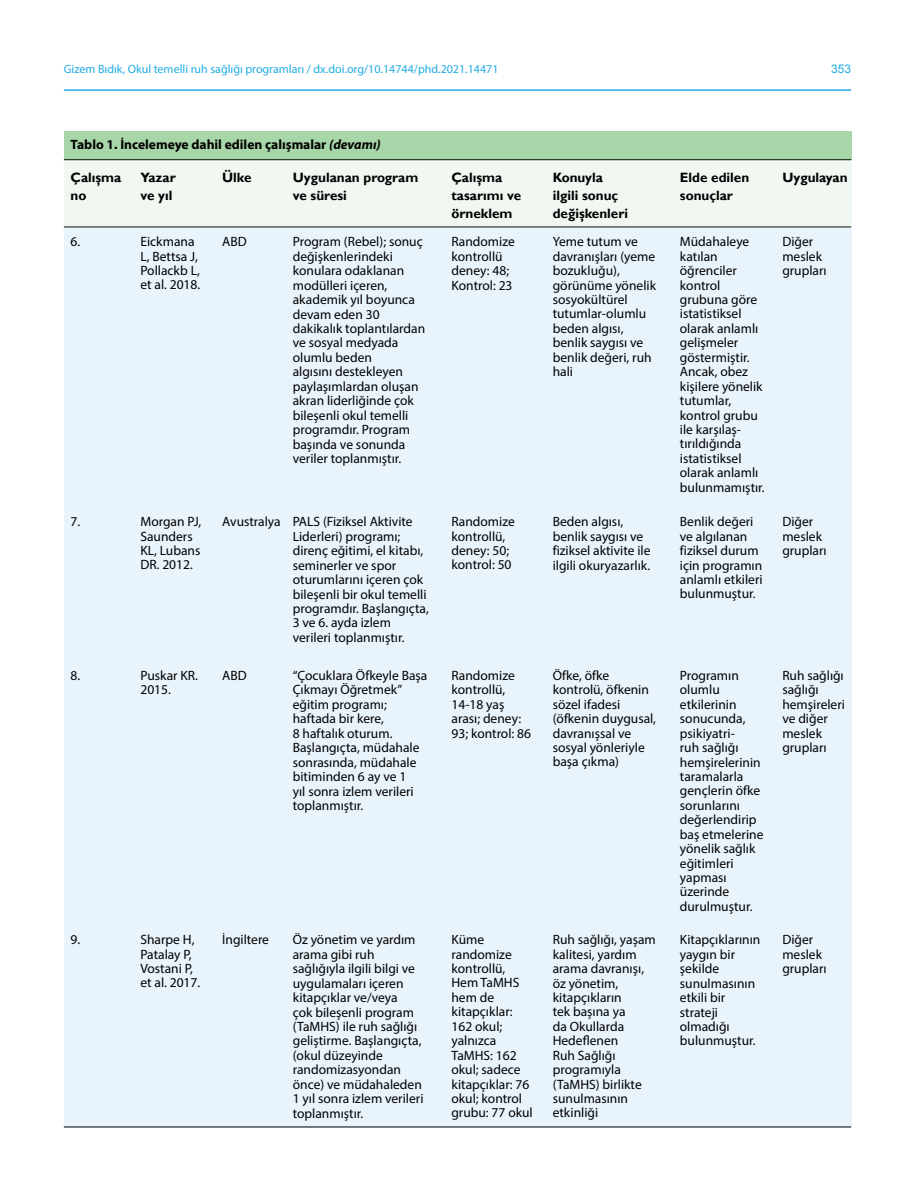
<style>
.page{position:relative;width:915px;height:1191px;background:#fff}
.page>*{position:absolute;margin:0;border:0;box-sizing:border-box;transform-origin:0 0}
.t1{font:13.5px/14.4px "Myriad Pro";color:#000}
.t2{font:700 13.5px/18px "Gill Sans";color:#000}
.t3{font:700 13.5px "Myriad Pro";color:#000}
.t4{font:12px "Myriad Pro";color:#21ade3}
.t5{font:12px "Arial";color:#21ade3}
.s1{font-style:italic}
.s2{font-family:"Gill Sans MT Pro"}
</style>
<div class="page">
<hr style="left:64px;top:89px;width:786px;height:2px;background:#21ade3">
<div style="left:64px;top:131px;width:786px;height:28px;background:#a7d6a8"></div>
<div style="left:64px;top:227px;width:786px;height:900px;background:#e9f3fb"></div>
<hr style="left:64px;top:227px;width:786px;height:1px;background:#000">
<hr style="left:64px;top:1126px;width:786px;height:1px;background:#000">
<div style="left:64px;top:159px;width:786px;height:68px;background:#f0f8f1"></div>
<p class="t4" style="left:64px;top:61px;width:436px">Gizem Bıdık, Okul temelli ruh sağlığı programları / dx.doi.org/10.14744/phd.2021.14471</p>
<p class="t5" style="left:830px;top:60px;width:22px">353</p>
<p class="t3" style="left:71px;top:136px;width:311px">Tablo 1. İncelemeye dahil edilen çalışmalar <span class="s1">(devamı)</span></p>
<p class="t2" style="left:71px;top:168px;width:52px">Çalışma no</p>
<p class="t2" style="left:140px;top:168px;width:37px">Yazar ve yıl</p>
<p class="t2" style="left:293px;top:168px;width:127px">Uygulanan program ve süresi</p>
<p class="t2" style="left:451px;top:168px;width:71px">Çalışma tasarımı ve örneklem</p>
<p class="t2" style="left:552px;top:168px;width:77px">Konuyla ilgili sonuç de<span class="s2">ğ</span>işkenleri</p>
<p class="t2" style="left:679px;top:168px;width:71px">Elde edilen sonuçlar</p>
<p class="t2" style="left:222px;top:168px;width:31px">Ülke</p>
<p class="t2" style="left:782px;top:168px;width:67px">Uygulayan</p>
<p class="t1" style="left:71px;top:234px;width:11px">6.</p>
<p class="t1" style="left:71px;top:514px;width:11px">7.</p>
<p class="t1" style="left:71px;top:668px;width:11px">8.</p>
<p class="t1" style="left:71px;top:932px;width:11px">9.</p>
<p class="t1" style="left:140px;top:234px;width:61px">Eickmana<br>L, Bettsa J,<br>Pollackb L, et al. 2018.</p>
<p class="t1" style="left:140px;top:514px;width:62px">Morgan PJ,<br>Saunders<br>KL, Lubans<br>DR. 2012.</p>
<p class="t1" style="left:140px;top:668px;width:59px">Puskar KR.<br>2015.</p>
<p class="t1" style="left:222px;top:234px;width:26px">ABD</p>
<p class="t1" style="left:293px;top:234px;width:134px">Program (Rebel); sonuç değişkenlerindeki konulara odaklanan modülleri içeren, akademik yıl boyunca devam eden 30 dakikalık toplantılardan ve sosyal medyada olumlu beden<br>algısını destekleyen paylaşımlardan oluşan akran liderliğinde çok bileşenli okul temelli programdır. Program başında ve sonunda veriler toplanmıştır.</p>
<p class="t1" style="left:222px;top:514px;width:60px">Avustralya</p>
<p class="t1" style="left:222px;top:668px;width:26px">ABD</p>
<p class="t1" style="left:293px;top:514px;width:138px">PALS (Fiziksel Aktivite<br>Liderleri) programı; direnç eğitimi, el kitabı, seminerler ve spor oturumlarını içeren çok bileşenli bir okul temelli programdır. Başlangıçta,<br>3 ve 6. ayda izlem verileri toplanmıştır.</p>
<p class="t1" style="left:293px;top:668px;width:136px">“Çocuklara Öfkeyle Başa<br>Çıkmayı Öğretmek” eğitim programı; haftada bir kere,<br>8 haftalık oturum.<br>Başlangıçta, müdahale sonrasında, müdahale bitiminden 6 ay ve 1<br>yıl sonra izlem verileri toplanmıştır.</p>
<p class="t1" style="left:451px;top:234px;width:65px">Randomize kontrollü deney: 48;<br>Kontrol: 23</p>
<p class="t1" style="left:552px;top:234px;width:105px">Yeme tutum ve davranışları (yeme bozukluğu), görünüme yönelik sosyokültürel tutumlar-olumlu beden algısı, benlik saygısı ve benlik değeri, ruh hali</p>
<p class="t1" style="left:451px;top:514px;width:65px">Randomize kontrollü, deney: 50; kontrol: 50</p>
<p class="t1" style="left:552px;top:514px;width:99px">Beden algısı, benlik saygısı ve fiziksel aktivite ile ilgili okuryazarlık.</p>
<p class="t1" style="left:451px;top:668px;width:81px">Randomize kontrollü,<br>14-18 yaş arası; deney:<br>93; kontrol: 86</p>
<p class="t1" style="left:552px;top:668px;width:105px">Öfke, öfke kontrolü, öfkenin sözel ifadesi (öfkenin duygusal, davranışsal ve sosyal yönleriyle başa çıkma)</p>
<p class="t1" style="left:140px;top:932px;width:61px">Sharpe H,<br>Patalay P,<br>Vostani P, et al. 2017.</p>
<p class="t1" style="left:222px;top:932px;width:48px">İngiltere</p>
<p class="t1" style="left:293px;top:932px;width:132px">Öz yönetim ve yardım arama gibi ruh sağlığıyla ilgili bilgi ve uygulamaları içeren kitapçıklar ve/veya<br>çok bileşenli program (TaMHS) ile ruh sağlığı geliştirme. Başlangıçta, (okul düzeyinde randomizasyondan önce) ve müdahaleden<br>1 yıl sonra izlem verileri toplanmıştır.</p>
<p class="t1" style="left:451px;top:932px;width:83px">Küme randomize kontrollü,<br>Hem TaMHS hem de kitapçıklar:<br>162 okul; yalnızca<br>TaMHS: 162 okul; sadece kitapçıklar: 76 okul; kontrol grubu: 77 okul</p>
<p class="t1" style="left:552px;top:932px;width:105px">Ruh sağlığı, yaşam kalitesi, yardım arama davranışı, öz yönetim, kitapçıkların<br>tek başına ya<br>da Okullarda<br>Hedeflenen<br>Ruh Sağlığı programıyla (TaMHS) birlikte sunulmasının etkinliği</p>
<p class="t1" style="left:679px;top:234px;width:86px">Müdahaleye katılan öğrenciler kontrol grubuna göre istatistiksel olarak anlamlı gelişmeler göstermiştir.<br>Ancak, obez kişilere yönelik tutumlar, kontrol grubu ile karşılaş&shy;tırıldığında istatistiksel olarak anlamlı bulunmamıştır.</p>
<p class="t1" style="left:679px;top:514px;width:84px">Benlik değeri ve algılanan fiziksel durum için programın anlamlı etkileri bulunmuştur.</p>
<p class="t1" style="left:782px;top:234px;width:46px">Diğer meslek grupları</p>
<p class="t1" style="left:782px;top:514px;width:46px">Diğer meslek grupları</p>
<p class="t1" style="left:679px;top:668px;width:85px">Programın olumlu etkilerinin sonucunda, psikiyatri-<br>ruh sağlığı hemşirelerinin taramalarla gençlerin öfke sorunlarını değerlendirip baş etmelerine yönelik sağlık eğitimleri yapması üzerinde durulmuştur.</p>
<p class="t1" style="left:679px;top:932px;width:82px">Kitapçıklarının yaygın bir şekilde sunulmasının etkili bir strateji olmadığı bulunmuştur.</p>
<p class="t1" style="left:782px;top:668px;width:64px">Ruh sağlığı sağlığı hemşireleri ve diğer meslek grupları</p>
<p class="t1" style="left:782px;top:932px;width:46px">Diğer meslek grupları</p>
</div>
